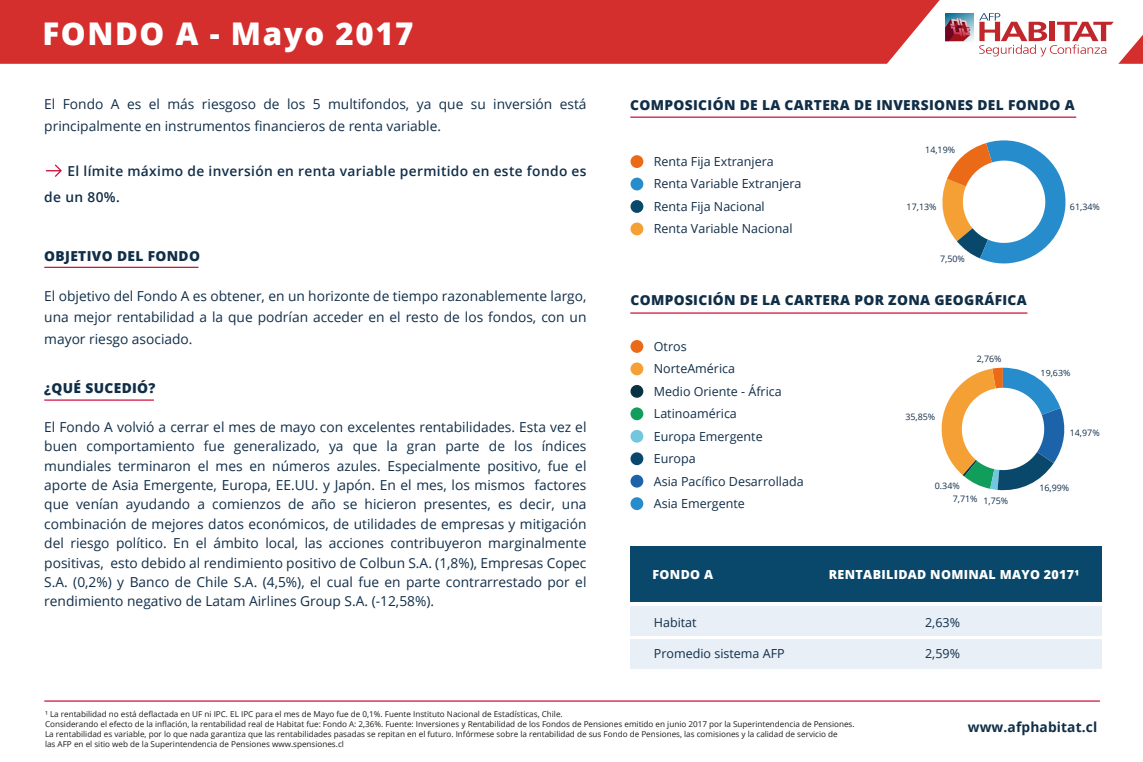
<style>
.page{position:relative;width:1143px;height:762px;background:#fff}
.page>*{position:absolute;margin:0;border:0;box-sizing:border-box;transform-origin:0 0}
.t1{font:800 31.25px "Open Sans";letter-spacing:.05em;color:#fff}
.t2{font:13.75px/19.4px "Open Sans";color:#112e49;text-align:justify}
.t3{font:800 13.75px "Open Sans";letter-spacing:.025em;color:#102e47}
.t4{font:600 13.75px/26.2px "Open Sans";letter-spacing:.025em;color:#112e49}
.t5{font:700 13.75px "Open Sans";letter-spacing:.01em;color:#112e49}
.t6{font:12.5px/22.5px "Open Sans";color:#112e49}
.t7{font:800 12.5px "Open Sans";letter-spacing:.025em;color:#fff}
.t8{font:8.88px "Open Sans";color:#112e49}
.t9{font:8.5px "Open Sans";color:#112e49;scale:1.04 1}
.t10{font:8.12px/10px "Open Sans";color:#1d1d1b}
</style>
<div class="page">
<div style="left:630px;top:607px;width:471px;height:29px;background:#e8eff6"></div>
<div style="left:630px;top:640px;width:471px;height:29px;background:#e8eff6"></div>
<div style="left:630px;top:546px;width:471px;height:56px;background:#0a486b"></div>
<div style="left:0;top:0;width:885px;height:64px;background:#d42e2d"></div>
<svg style="left:885px;top:0;width:257px;height:64px"></svg>
<div style="left:630px;top:155px;width:13px;height:13px;background:#eb6a18;border-radius:50%"></div>
<div style="left:630px;top:178px;width:13px;height:12px;background:#278ccc;border-radius:50%"></div>
<div style="left:630px;top:200px;width:13px;height:13px;background:#0a486b;border-radius:50%"></div>
<div style="left:630px;top:222px;width:13px;height:13px;background:#f4a034;border-radius:50%"></div>
<div style="left:630px;top:340px;width:13px;height:13px;background:#eb6a18;border-radius:50%"></div>
<div style="left:630px;top:362px;width:13px;height:13px;background:#f4a034;border-radius:50%"></div>
<div style="left:630px;top:385px;width:13px;height:13px;background:#093342;border-radius:50%"></div>
<div style="left:630px;top:407px;width:13px;height:13px;background:#119e5c;border-radius:50%"></div>
<div style="left:630px;top:430px;width:13px;height:13px;background:#72c6de;border-radius:50%"></div>
<div style="left:630px;top:452px;width:13px;height:13px;background:#0a486b;border-radius:50%"></div>
<div style="left:630px;top:475px;width:13px;height:13px;background:#1d63aa;border-radius:50%"></div>
<div style="left:630px;top:497px;width:13px;height:13px;background:#278ccc;border-radius:50%"></div>
<svg style="left:942px;top:140px;width:124px;height:124px"></svg>
<hr style="left:44px;top:267px;width:154px;height:1px;background:#cf103c">
<hr style="left:630px;top:117px;width:445px;height:1px;background:#cf103c">
<hr style="left:630px;top:312px;width:397px;height:2px;background:#cf103c">
<svg style="left:46px;top:164px;width:16px;height:13px"></svg>
<svg style="left:941px;top:368px;width:124px;height:123px"></svg>
<hr style="left:44px;top:399px;width:110px;height:2px;background:#cf103c">
<hr style="left:44px;top:700px;width:1055px;height:2px;background:#cf103c">
<h1 class="t1" style="left:42px;top:10px;width:372px">FONDO A - Mayo 2017</h1>
<p class="t2" style="left:44px;top:93px;width:543px;line-height:21.2px">El Fondo A es el más riesgoso de los 5 multifondos, ya que su inversión está principalmente en instrumentos financieros de renta variable.</p>
<p class="t4" style="left:44px;top:158px;width:543px;text-indent:23px">El límite máximo de inversión en renta variable permitido en este fondo es de un 80%.</p>
<p class="t3" style="left:44px;top:245px;width:157px">OBJETIVO DEL FONDO</p>
<p class="t2" style="left:44px;top:285px;width:543px;line-height:21.2px">El objetivo del Fondo A es obtener, en un horizonte de tiempo razonablemente largo, una mejor rentabilidad a la que podrían acceder en el resto de los fondos, con un mayor riesgo asociado.</p>
<p class="t3" style="left:44px;top:378px;width:113px">¿QUÉ SUCEDIÓ?</p>
<p class="t2" style="left:44px;top:417px;width:543px">El Fondo A volvió a cerrar el mes de mayo con excelentes rentabilidades. Esta vez el buen comportamiento fue generalizado, ya que la gran parte de los índices mundiales terminaron el mes en números azules. Especialmente positivo, fue el aporte de Asia Emergente, Europa, EE.UU. y Japón. En el mes, los mismos factores que venían ayudando a comienzos de año se hicieron presentes, es decir, una combinación de mejores datos económicos, de utilidades de empresas y mitigación del riesgo político. En el ámbito local, las acciones contribuyeron marginalmente positivas, esto debido al rendimiento positivo de Colbun S.A. (1,8%), Empresas Copec S.A. (0,2%) y Banco de Chile S.A. (4,5%), el cual fue en parte contrarrestado por el rendimiento negativo de Latam Airlines Group S.A. (-12,58%).</p>
<p class="t3" style="left:630px;top:94px;width:446px">COMPOSICIÓN DE LA CARTERA DE INVERSIONES DEL FONDO A</p>
<p class="t6" style="left:653px;top:150px;width:149px">Renta Fija Extranjera<br>Renta Variable Extranjera<br>Renta Fija Nacional<br>Renta Variable Nacional</p>
<p class="t8" style="left:925px;top:144px;width:31px">14,19%</p>
<p class="t8" style="left:906px;top:200px;width:31px">17,13%</p>
<p class="t8" style="left:939px;top:253px;width:26px">7,50%</p>
<p class="t3" style="left:630px;top:289px;width:398px">COMPOSICIÓN DE LA CARTERA POR ZONA GEOGRÁFICA</p>
<p class="t8" style="left:1069px;top:201px;width:31px">61,34%</p>
<p class="t6" style="left:653px;top:334px;width:151px">Otros<br>NorteAmérica<br>Medio Oriente - África<br>Latinoamérica<br>Europa Emergente<br>Europa<br>Asia Pacífico Desarrollada<br>Asia Emergente</p>
<p class="t8" style="left:905px;top:411px;width:31px">35,85%</p>
<p class="t8" style="left:976px;top:353px;width:26px">2,76%</p>
<p class="t8" style="left:934px;top:479px;width:26px">0.34%</p>
<p class="t8" style="left:952px;top:493px;width:57px">7,71% 1,75%</p>
<p class="t9" style="left:1040px;top:367px;width:30px">19,63%</p>
<p class="t8" style="left:1069px;top:427px;width:31px">14,97%</p>
<p class="t8" style="left:1039px;top:481px;width:31px">16,99%</p>
<p class="t7" style="left:652px;top:565px;width:62px">FONDO A</p>
<p class="t6" style="left:653px;top:610px;width:44px">Habitat</p>
<p class="t6" style="left:653px;top:642px;width:132px">Promedio sistema AFP</p>
<p class="t7" style="left:828px;top:565px;width:252px">RENTABILIDAD NOMINAL MAYO 2017¹</p>
<p class="t6" style="left:924px;top:610px;width:36px">2,63%</p>
<p class="t6" style="left:924px;top:642px;width:36px">2,59%</p>
<p class="t10" style="left:45px;top:708px;width:810px">¹ La rentabilidad no está deflactada en UF ni IPC. EL IPC para el mes de Mayo fue de 0,1%. Fuente Instituto Nacional de Estadísticas, Chile.<br>Considerando el efecto de la inflación, la rentabilidad real de Habitat fue: Fondo A: 2,36%. Fuente: Inversiones y Rentabilidad de los Fondos de Pensiones emitido en junio 2017 por la Superintendencia de Pensiones.<br>La rentabilidad es variable, por lo que nada garantiza que las rentabilidades pasadas se repitan en el futuro. Infórmese sobre la rentabilidad de sus Fondo de Pensiones, las comisiones y la calidad de servicio de<br>las AFP en el sitio web de la Superintendencia de Pensiones www.spensiones.cl</p>
<p class="t5" style="left:967px;top:717px;width:131px">www.afphabitat.cl</p>
</div>
